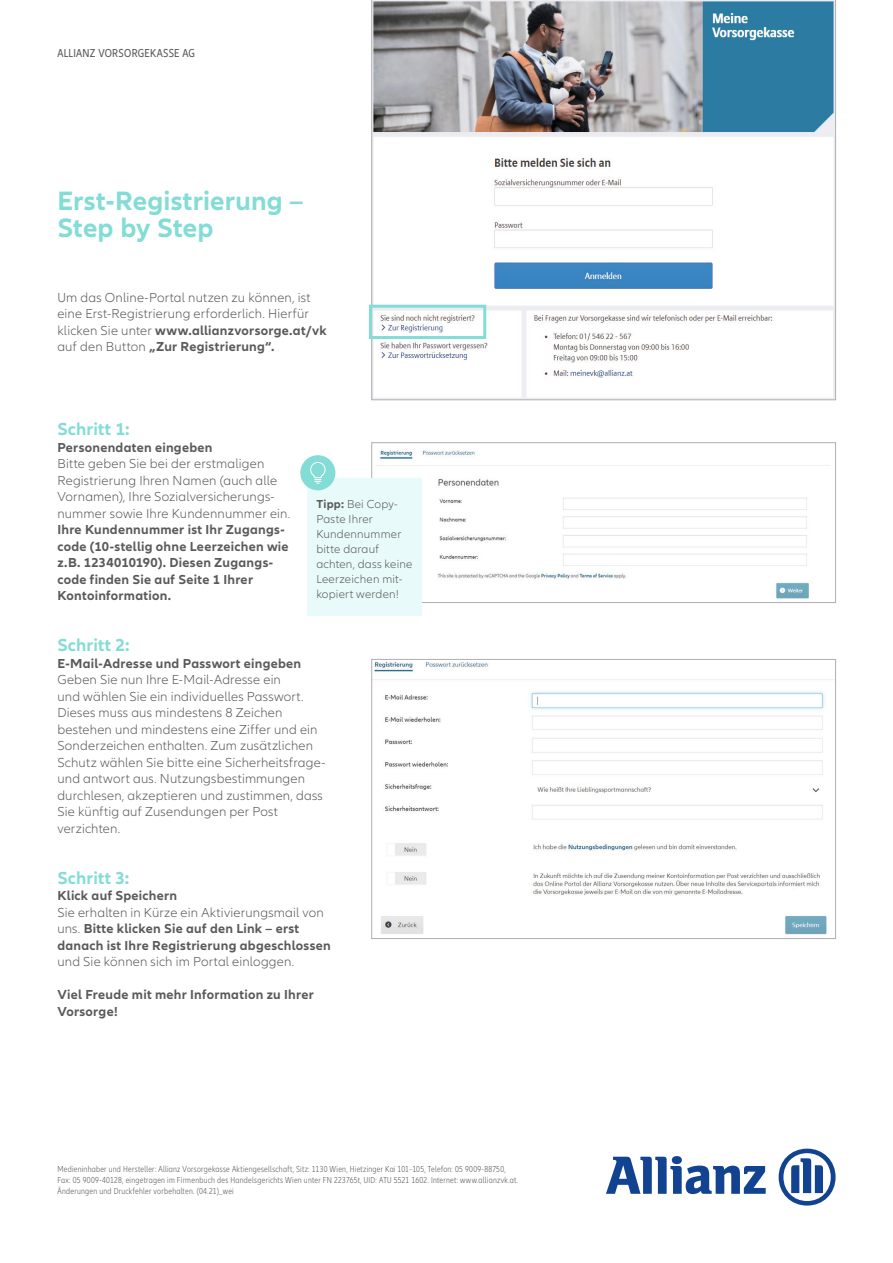
<style>
.page{position:relative;width:893px;height:1263px;background:#fff}
.page>*{position:absolute;margin:0;border:0;box-sizing:border-box;transform-origin:0 0}
.t1{font:700 27.6px/27.6px "Allianz Neo";letter-spacing:.005em;color:#83dcd6}
.t2{font:700 18px "Allianz Neo";letter-spacing:.01em;color:#83dcd6}
.t3{font:300 13.5px/16.5px "Allianz Neo";letter-spacing:.015em;color:#5a5a5a}
.t4{font:700 13.5px/16.5px "Allianz Neo";letter-spacing:.02em;color:#5a5a5a}
.t5{font:300 12px/15px "Allianz Neo";letter-spacing:.015em;color:#5a5a5a}
.t6{font:condensed 12px "Allianz Neo";letter-spacing:.025em;color:#5a5a5a}
.t7{font:300 condensed 9px/10.8px "Allianz Neo";letter-spacing:.03em;color:#5a5a5a}
.s1{font-weight:700}
.s2{font-weight:300}
</style>
<div class="page">
<svg style="left:606px;top:1156px;width:160px;height:38px"></svg>
<svg style="left:779px;top:1148px;width:57px;height:57px"></svg>
<svg style="left:371px;top:0;width:465px;height:400px"></svg>
<img style="left:376px;top:450px;width:454px;height:149px">
<div style="left:371px;top:442px;width:465px;height:161px;border:1px solid #afafb0"></div>
<img style="left:373px;top:662px;width:461px;height:274px">
<div style="left:371px;top:659px;width:465px;height:280px;border:1px solid #afafb0"></div>
<div style="left:369px;top:305px;width:117px;height:34px;border:3px solid #83dcd6"></div>
<div style="left:308px;top:478px;width:114px;height:137px;background:#e8faf9"></div>
<div style="left:300px;top:455px;width:35px;height:35px;background:#83dcd6;border-radius:50%"></div>
<svg style="left:310px;top:462px;width:16px;height:22px"></svg>
<p class="t6" style="left:57px;top:47px;width:139px">ALLIANZ VORSORGEKASSE AG</p>
<h1 class="t1" style="left:57px;top:187px;width:247px">Erst-Registrierung –<br>Step by Step</h1>
<p class="t3" style="left:57px;top:289px;width:271px">Um das Online-Portal nutzen zu können, ist eine Erst-Registrierung erforderlich. Hierfür klicken Sie unter <span class="s1">www.allianzvorsorge.at/vk </span>auf den Button <span class="s1">„Zur Registrierung“.</span></p>
<h2 class="t2" style="left:57px;top:419px;width:74px">Schritt 1:</h2>
<p class="t4" style="left:57px;top:439px;width:157px">Personendaten eingeben</p>
<p class="t3" style="left:57px;top:456px;width:234px">Bitte geben Sie bei der erstmaligen Registrierung Ihren Namen (auch alle Vornamen), Ihre Sozialversicherungs&shy;nummer sowie Ihre Kundennummer ein.</p>
<p class="t4" style="left:57px;top:522px;width:233px">Ihre Kundennummer ist Ihr Zugangs&shy;code (10-stellig ohne Leerzeichen wie z.B. 1234010190). Diesen Zugangs&shy;code finden Sie auf Seite 1 Ihrer<br>Kontoinformation.</p>
<h2 class="t2" style="left:57px;top:635px;width:74px">Schritt 2:</h2>
<p class="t4" style="left:57px;top:655px;width:245px">E-Mail-Adresse und Passwort eingeben</p>
<p class="t3" style="left:57px;top:672px;width:270px">Geben Sie nun Ihre E-Mail-Adresse ein<br>und wählen Sie ein individuelles Passwort.<br>Dieses muss aus mindestens 8 Zeichen bestehen und mindestens eine Ziffer und ein Sonderzeichen enthalten. Zum zusätzlichen Schutz wählen Sie bitte eine Sicherheitsfrage&shy;und antwort aus. Nutzungsbestimmungen durchlesen, akzeptieren und zustimmen, dass Sie künftig auf Zusendungen per Post verzichten.</p>
<h2 class="t2" style="left:57px;top:867px;width:74px">Schritt 3:</h2>
<p class="t4" style="left:57px;top:888px;width:121px">Klick auf Speichern</p>
<p class="t4" style="left:57px;top:904px;width:275px"><span class="s2">Sie erhalten in Kürze ein Aktivierungsmail von uns.</span> Bitte klicken Sie auf den Link – erst danach ist Ihre Registrierung abgeschlossen</p>
<p class="t3" style="left:57px;top:954px;width:238px">und Sie können sich im Portal einloggen.</p>
<p class="t4" style="left:57px;top:987px;width:258px">Viel Freude mit mehr Information zu Ihrer<br>Vorsorge!</p>
<p class="t5" style="left:316px;top:497px;width:98px"><span class="s1">Tipp:</span> Bei Copy-<br>Paste Ihrer<br>Kundennummer bitte darauf achten, dass keine<br>Leerzeichen mit&shy;kopiert werden!</p>
<p class="t7" style="left:57px;top:1164px;width:462px">Medieninhaber und Hersteller: Allianz Vorsorgekasse Aktiengesellschaft, Sitz: 1130 Wien, Hietzinger Kai 101–105, Telefon: 05 9009-88750,<br>Fax: 05 9009-40128, eingetragen im Firmenbuch des Handelsgerichts Wien unter FN 223765t, UID: ATU 5521 1602. Internet: www.allianzvk.at.<br>Änderungen und Druckfehler vorbehalten. (04.21)_wei</p>
</div>
